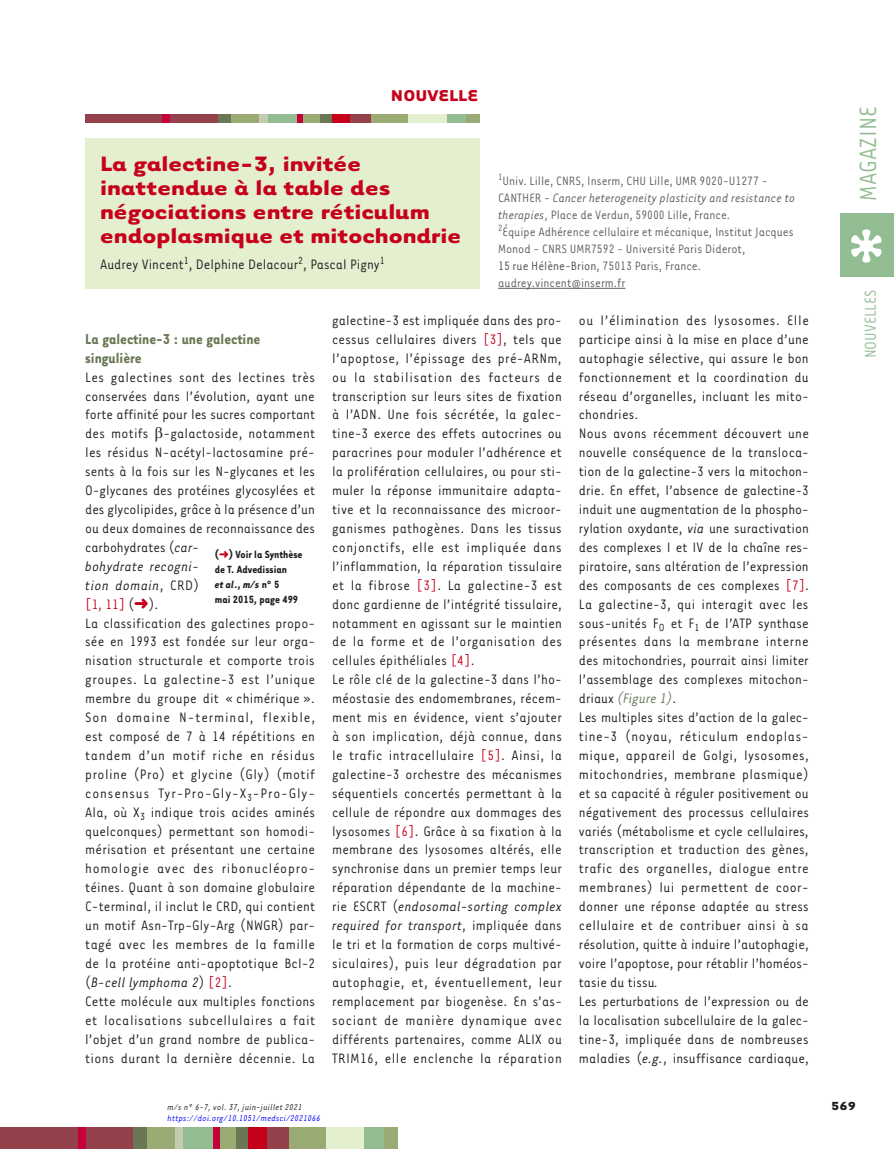
<style>
.page{position:relative;width:894px;height:1149px;background:#fff}
.page>*{position:absolute;margin:0;border:0;box-sizing:border-box;transform-origin:0 0}
.t1{font:27px "Tarzana Narrow";color:#92bc91}
.t2{font:700 24px/24px "Tarzana Wide";color:#c6001a}
.t3{font:18px "Tarzana Narrow";color:#92bc91}
.t4{font:700 18px "Tarzana Wide";color:#c6001a}
.t5{font:700 16.5px/18.9px "Tarzana Narrow";color:#697754}
.t6{font:15.75px/18.9px "Tarzana Narrow";letter-spacing:.01em;color:#1b1c20}
.t7{font:13.95px/17px "Tarzana Narrow";color:#5c5b60}
.t8{font:700 13.5px "Tarzana Wide";color:#1b1c20}
.t9{font:700 12px/15px "Tarzana Narrow";color:#1b1c20}
.t10{font:italic 9.75px "Tarzana Narrow";letter-spacing:.025em;color:#00f}
.t11{font:italic 9.75px "Tarzana Narrow";letter-spacing:.025em;color:#1b1c20}
.s1{font-style:italic}
.s2{color:#4f4a4e}
.s3{color:#c4001e}
.s4{color:#c6001a}
.s5{font-style:italic;color:#697754}
</style>
<div class="page">
<div style="left:0;top:1127px;width:134px;height:21px;background:#95414c"></div>
<div style="left:235px;top:1127px;width:13px;height:21px;background:#697754"></div>
<div style="left:78px;top:1127px;width:7px;height:21px;background:#c6003c"></div>
<div style="left:133px;top:1127px;width:22px;height:21px;background:#697754"></div>
<div style="left:147px;top:1127px;width:30px;height:21px;background:#9aaa73"></div>
<div style="left:175px;top:1127px;width:9px;height:21px;background:#c2ccb0"></div>
<div style="left:183px;top:1127px;width:30px;height:21px;background:#92bc91"></div>
<div style="left:217px;top:1127px;width:19px;height:21px;background:#9aaa73"></div>
<div style="left:213px;top:1127px;width:6px;height:21px;background:#c6003c"></div>
<div style="left:248px;top:1127px;width:27px;height:21px;background:#c6001a"></div>
<div style="left:287px;top:1127px;width:39px;height:21px;background:#9aaa73"></div>
<div style="left:267px;top:1127px;width:21px;height:21px;background:#95414c"></div>
<div style="left:326px;top:1127px;width:38px;height:21px;background:#e3efce"></div>
<div style="left:364px;top:1127px;width:20px;height:21px;background:#92bc91"></div>
<div style="left:383px;top:1127px;width:14px;height:21px;background:#9aaa73"></div>
<div style="left:840px;top:213px;width:53px;height:63px;background:#92bc91"></div>
<svg style="left:851px;top:229px;width:30px;height:33px"></svg>
<hr style="left:498px;top:288px;width:127px;height:1px;background:#5c5b60">
<div style="left:85px;top:138px;width:394px;height:150px;background:#e3efce"></div>
<div style="left:85px;top:114px;width:133px;height:9px;background:#95414c"></div>
<div style="left:218px;top:114px;width:26px;height:9px;background:#697754"></div>
<div style="left:318px;top:114px;width:13px;height:9px;background:#697754"></div>
<div style="left:231px;top:114px;width:29px;height:9px;background:#9aaa73"></div>
<div style="left:267px;top:114px;width:29px;height:9px;background:#92bc91"></div>
<div style="left:446px;top:114px;width:20px;height:9px;background:#92bc91"></div>
<div style="left:301px;top:114px;width:18px;height:9px;background:#9aaa73"></div>
<div style="left:465px;top:114px;width:14px;height:9px;background:#9aaa73"></div>
<div style="left:370px;top:114px;width:39px;height:9px;background:#9aaa73"></div>
<div style="left:408px;top:114px;width:39px;height:9px;background:#e3efce"></div>
<div style="left:259px;top:114px;width:8px;height:9px;background:#c2ccb0"></div>
<div style="left:163px;top:114px;width:7px;height:9px;background:#c6003c"></div>
<div style="left:296px;top:114px;width:6px;height:9px;background:#c6003c"></div>
<div style="left:331px;top:114px;width:27px;height:9px;background:#c6001a"></div>
<div style="left:350px;top:114px;width:21px;height:9px;background:#95414c"></div>
<p class="t4" style="left:391px;top:88px;width:89px">NOUVELLE</p>
<h2 class="t2" style="left:100px;top:155px;width:362px">La galectine-3, invitée inattendue à la table des négociations entre réticulum endoplasmique et mitochondrie</h2>
<p class="t6" style="left:100px;top:255px;width:286px">Audrey Vincent<sup>1</sup>, Delphine Delacour<sup>2</sup>, Pascal Pigny<sup>1</sup></p>
<p class="t7" style="left:498px;top:173px;width:298px"><sup>1</sup>Univ. Lille, CNRS, Inserm, CHU Lille, UMR 9020-U1277 - CANTHER - <span class="s1">Cancer heterogeneity plasticity and resistance to therapies</span>, Place de Verdun, 59000 Lille, France.<br><sup>2</sup>Équipe Adhérence cellulaire et mécanique, Institut Jacques Monod - CNRS UMR7592 - Université Paris Diderot,<br><span class="s2">15 rue Hélène-Brion,</span> 75013 Paris, France. audrey.vincent@inserm.fr</p>
<p class="t5" style="left:85px;top:330px;width:176px">La galectine-3 : une galectine singulière</p>
<p class="t6" style="left:85px;top:368px;width:231px">Les galectines sont des lectines très conservées dans l’évolution, ayant une forte affinité pour les sucres comportant des motifs -galactoside, notamment les résidus N-acétyl-lactosamine pré&shy;sents à la fois sur les N-glycanes et les O-glycanes des protéines glycosylées et des glycolipides, grâce à la présence d’un ou deux domaines de reconnaissance des carbohydrates (<span class="s1">car-<br>bohydrate recogni-<br>tion domain</span>, CRD)<br><span class="s3">[1, 11]</span> (<span class="s4">➜</span>).<br>La classification des galectines propo&shy;sée en 1993 est fondée sur leur orga&shy;nisation structurale et comporte trois groupes. La galectine-3 est l’unique membre du groupe dit « chimérique ».<br>Son domaine N-terminal, flexible, est composé de 7 à 14 répétitions en tandem d’un motif riche en résidus proline (Pro) et glycine (Gly) (motif consensus Tyr-Pro-Gly-X<sub>3</sub>-Pro-Gly-Ala, où X<sub>3</sub> indique trois acides aminés quelconques) permettant son homodi&shy;mérisation et présentant une certaine homologie avec des ribonucléopro&shy;téines. Quant à son domaine globulaire C-terminal, il inclut le CRD, qui contient un motif Asn-Trp-Gly-Arg (NWGR) par&shy;tagé avec les membres de la famille de la protéine anti-apoptotique Bcl-2 (<span class="s1">B-cell lymphoma 2</span>) <span class="s3">[2]</span>.<br>Cette molécule aux multiples fonctions et localisations subcellulaires a fait l’objet d’un grand nombre de publica&shy;tions durant la dernière décennie. La</p>
<p class="t9" style="left:215px;top:547px;width:89px">(<span class="s4">➜</span>) Voir la Synthèse de T. Advedissian<br><span class="s1">et al</span>., <span class="s1">m/s</span> n° 5<br>mai 2015, page 499</p>
<p class="t6" style="left:332px;top:311px;width:231px">galectine-3 est impliquée dans des pro&shy;cessus cellulaires divers <span class="s3">[3]</span>, tels que l’apoptose, l’épissage des pré-ARNm, ou la stabilisation des facteurs de transcription sur leurs sites de fixation à l’ADN. Une fois sécrétée, la galec&shy;tine-3 exerce des effets autocrines ou paracrines pour moduler l’adhérence et la prolifération cellulaires, ou pour sti&shy;muler la réponse immunitaire adapta&shy;tive et la reconnaissance des microor&shy;ganismes pathogènes. Dans les tissus conjonctifs, elle est impliquée dans l’inflammation, la réparation tissulaire et la fibrose <span class="s3">[3]</span>. La galectine-3 est donc gardienne de l’intégrité tissulaire, notamment en agissant sur le maintien de la forme et de l’organisation des cellules épithéliales <span class="s3">[4]</span>.<br>Le rôle clé de la galectine-3 dans l’ho&shy;méostasie des endomembranes, récem&shy;ment mis en évidence, vient s’ajouter à son implication, déjà connue, dans le trafic intracellulaire <span class="s3">[5]</span>. Ainsi, la galectine-3 orchestre des mécanismes séquentiels concertés permettant à la cellule de répondre aux dommages des lysosomes <span class="s3">[6]</span>. Grâce à sa fixation à la membrane des lysosomes altérés, elle synchronise dans un premier temps leur réparation dépendante de la machine&shy;rie ESCRT (<span class="s1">endosomal-sorting complex required for transport</span>, impliquée dans le tri et la formation de corps multivé&shy;siculaires), puis leur dégradation par autophagie, et, éventuellement, leur remplacement par biogenèse. En s’as&shy;sociant de manière dynamique avec différents partenaires, comme ALIX ou TRIM16, elle enclenche la réparation</p>
<p class="t6" style="left:578px;top:311px;width:231px">ou l’élimination des lysosomes. Elle participe ainsi à la mise en place d’une autophagie sélective, qui assure le bon fonctionnement et la coordination du réseau d’organelles, incluant les mito&shy;chondries.<br>Nous avons récemment découvert une nouvelle conséquence de la transloca&shy;tion de la galectine-3 vers la mitochon&shy;drie. En effet, l’absence de galectine-3 induit une augmentation de la phospho&shy;rylation oxydante, <span class="s1">via</span> une suractivation des complexes I et IV de la chaîne res&shy;piratoire, sans altération de l’expression des composants de ces complexes <span class="s3">[7]</span>.<br>La galectine-3, qui interagit avec les sous-unités F<sub>O</sub> et F<sub>1</sub> de l’ATP synthase présentes dans la membrane interne des mitochondries, pourrait ainsi limiter l’assemblage des complexes mitochon&shy;driaux <span class="s5">(Figure 1)</span>.<br>Les multiples sites d’action de la galec&shy;tine-3 (noyau, réticulum endoplas&shy;mique, appareil de Golgi, lysosomes, mitochondries, membrane plasmique) et sa capacité à réguler positivement ou négativement des processus cellulaires variés (métabolisme et cycle cellulaires, transcription et traduction des gènes, trafic des organelles, dialogue entre membranes) lui permettent de coor&shy;donner une réponse adaptée au stress cellulaire et de contribuer ainsi à sa résolution, quitte à induire l’autophagie, voire l’apoptose, pour rétablir l’homéos&shy;tasie du tissu<span class="s1">.<br></span>Les perturbations de l’expression ou de la localisation subcellulaire de la galec&shy;tine-3, impliquée dans de nombreuses maladies (<span class="s1">e.g.</span>, insuffisance cardiaque,</p>
<h1 class="t1" style="left:856px;top:201px;width:96px;rotate:-90deg">MAGAZINE</h1>
<p class="t3" style="left:862px;top:358px;width:70px;rotate:-90deg">NOUVELLES</p>
<p class="t11" style="left:167px;top:1102px;width:136px">m/s n° 6-7, vol. 37, juin-juillet 2021</p>
<p class="t8" style="left:830px;top:1100px;width:26px">569</p>
<p class="t10" style="left:167px;top:1114px;width:155px">https://doi.org/10.1051/medsci/2021066</p>
</div>
